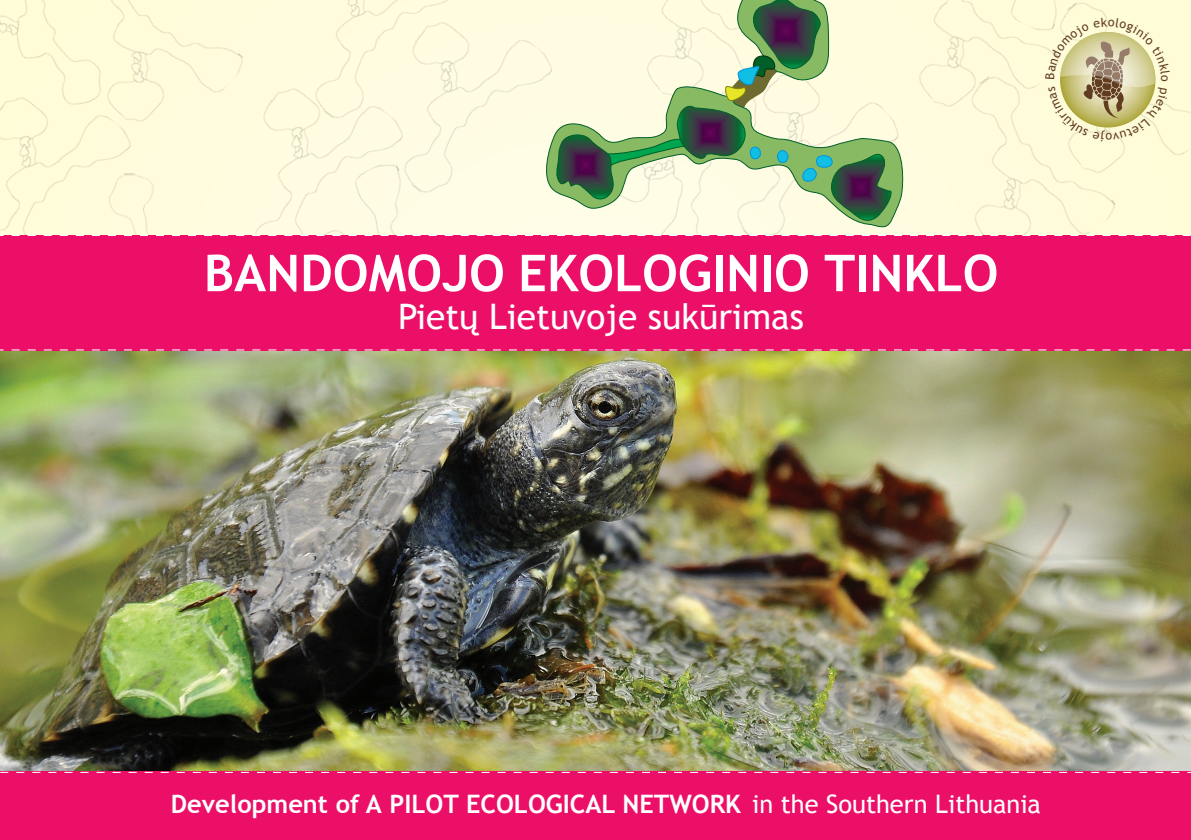
<style>
.page{position:relative;width:1191px;height:840px;background:#fff}
.page>*{position:absolute;margin:0;border:0;box-sizing:border-box;transform-origin:0 0}
.t1{font:700 50.8px "Trebuchet MS";color:#fff}
.t2{font:35.2px "Trebuchet MS";color:#fff}
.t3{font:700 25.4px "Trebuchet MS";color:#fff}
.t4{font:25.4px "Trebuchet MS";color:#fff}
.s1{font-weight:700}
</style>
<div class="page">
<div style="left:136px;top:171px;width:58px;height:63px;background:#fffcdd"></div>
<div style="left:120px;top:0;width:129px;height:155px;background:#fffcdb"></div>
<div style="left:253px;top:0;width:90px;height:51px;background:#fffcdd"></div>
<div style="left:194px;top:51px;width:149px;height:183px;background:#fffcdf"></div>
<div style="left:281px;top:157px;width:186px;height:77px;background:#fffce2"></div>
<div style="left:0;top:60px;width:136px;height:174px;background:#fffcda"></div>
<div style="left:0;top:0;width:120px;height:142px;background:#fffcd8"></div>
<div style="left:343px;top:0;width:211px;height:208px;background:#fffce1"></div>
<div style="left:908px;top:143px;width:212px;height:91px;background:#fffcde"></div>
<div style="left:893px;top:0;width:105px;height:143px;background:#fffcdd"></div>
<img style="left:974px;top:0;width:24px;height:36px">
<img style="left:595px;top:228px;width:181px;height:6px">
<div style="left:998px;top:0;width:193px;height:209px;background:#fffcda"></div>
<svg style="left:545px;top:82px;width:359px;height:146px;background:#dae6be"></svg>
<svg style="left:554px;top:0;width:339px;height:227px;background:#c3d0b0"></svg>
<img style="left:0;top:351px;width:1191px;height:419px">
<div style="left:0;top:234px;width:1191px;height:117px;background:#ec0f67"></div>
<div style="left:0;top:770px;width:1191px;height:69px;background:#ec0f67"></div>
<svg style="left:1045px;top:17px;width:124px;height:125px;background:#e1dbaf"></svg>
<h1 class="t1" style="left:204px;top:241px;width:796px">BANDOMOJO EKOLOGINIO TINKLO</h1>
<h2 class="t2" style="left:398px;top:296px;width:407px">Pietų Lietuvoje sukūrimas</h2>
<p class="t3" style="left:171px;top:788px;width:248px">DEVELOPMENT OF A PILOT</p>
<p class="t3" style="left:466px;top:788px;width:46px">ECOLOGI</p>
<p class="t3" style="left:570px;top:788px;width:69px">CAL NET</p>
<p class="t4" style="left:669px;top:789px;width:373px"><span class="s1">WORK</span> in the Southern Lithuania</p>
</div>
